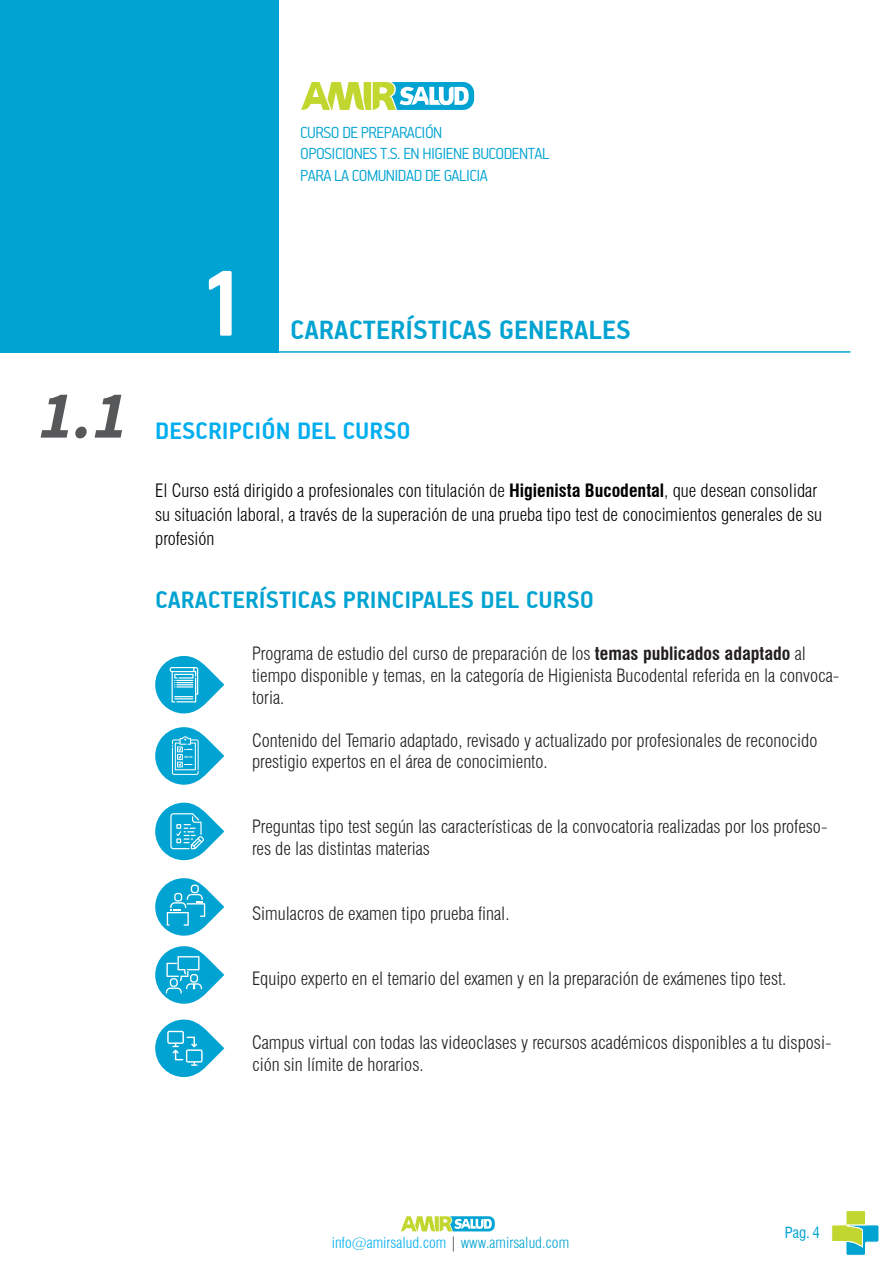
<style>
.page{position:relative;width:893px;height:1263px;background:#fff}
.page>*{position:absolute;margin:0;border:0;box-sizing:border-box;transform-origin:0 0}
.t1{font:700 105px "PF Handbook Pro";color:#fff}
.t2{font:italic 700 67.5px "Source Sans Pro";color:#57585a}
.t3{font:700 30px "PF Handbook Pro";color:#00a3d1}
.t4{font:700 27px "PF Handbook Pro";color:#00a3d1}
.t5{font:700 27px "PF Handbook Pro";color:#00aeef}
.t6{font:300 condensed 18px/21.6px "Swiss 721 BT";color:#231f20}
.t7{font:300 condensed 18px/24px "Swiss 721 BT";color:#000}
.t8{font:300 18px "PF Handbook W01";letter-spacing:-.03em;color:#00a3d1}
.t9{font:300 condensed 15px "Swiss 721 BT";color:#00aeef}
.t10{font:condensed 15px "Swiss 721 BT";color:#00a3d1}
.s1{font-weight:700}
.s2{color:#231f20}
.s3{color:#00a3d1}
</style>
<div class="page">
<svg style="left:401px;top:1216px;width:94px;height:16px"></svg>
<svg style="left:831px;top:1210px;width:48px;height:46px"></svg>
<div style="left:0;top:0;width:278px;height:352px;background:#00a3d1"></div>
<hr style="left:0;top:351px;width:850px;height:2px;background:#00a3d1">
<svg style="left:301px;top:82px;width:173px;height:28px"></svg>
<svg style="left:155px;top:727px;width:69px;height:58px"></svg>
<svg style="left:155px;top:803px;width:69px;height:57px"></svg>
<svg style="left:155px;top:878px;width:69px;height:58px"></svg>
<svg style="left:155px;top:946px;width:69px;height:58px"></svg>
<svg style="left:155px;top:656px;width:69px;height:57px"></svg>
<svg style="left:155px;top:1019px;width:69px;height:58px"></svg>
<p class="t8" style="left:300px;top:123px;width:144px">CURSO DE PREPARACIÓN</p>
<p class="t8" style="left:300px;top:145px;width:251px">OPOSICIONES T.S. EN HIGIENE BUCODENTAL</p>
<p class="t8" style="left:300px;top:166px;width:189px">PARA LA COMUNIDAD DE GALICIA</p>
<p class="t2" style="left:39px;top:370px;width:90px">1.1</p>
<p class="t1" style="left:198px;top:240px;width:54px">1</p>
<p class="t3" style="left:290px;top:311px;width:342px">CARACTERÍSTICAS GENERALES</p>
<p class="t5" style="left:155px;top:414px;width:257px">DESCRIPCIÓN DEL CURSO</p>
<p class="t7" style="left:155px;top:478px;width:668px">El Curso está dirigido a profesionales con titulación de <span class="s1">Higienista Bucodental</span>, que desean consolidar su situación laboral, a través de la superación de una prueba tipo test de conocimientos generales de su profesión</p>
<p class="t4" style="left:155px;top:584px;width:440px">CARACTERÍSTICAS PRINCIPALES DEL CURSO</p>
<p class="t6" style="left:252px;top:643px;width:588px">Programa de estudio del curso de preparación de los <span class="s1">temas publicados adaptado</span> al tiempo disponible y temas, en la categoría de Higienista Bucodental referida en la convoca&shy;toria.</p>
<p class="t6" style="left:252px;top:729px;width:567px">Contenido del Temario adaptado, revisado y actualizado por profesionales de reconocido prestigio expertos en el área de conocimiento.</p>
<p class="t6" style="left:252px;top:816px;width:577px">Preguntas tipo test según las características de la convocatoria realizadas por los profeso&shy;res de las distintas materias</p>
<p class="t6" style="left:252px;top:902px;width:259px">Simulacros de examen tipo prueba final.</p>
<p class="t6" style="left:252px;top:967px;width:536px">Equipo experto en el temario del examen y en la preparación de exámenes tipo test.</p>
<p class="t6" style="left:252px;top:1032px;width:581px">Campus virtual con todas las videoclases y recursos académicos disponibles a tu disposi&shy;ción sin límite de horarios.</p>
<p class="t9" style="left:332px;top:1233px;width:239px">info@amirsalud.com <span class="s2">|</span> <span class="s3">www.amirsalud.com</span></p>
<p class="t10" style="left:785px;top:1224px;width:37px">Pag. 4</p>
</div>
